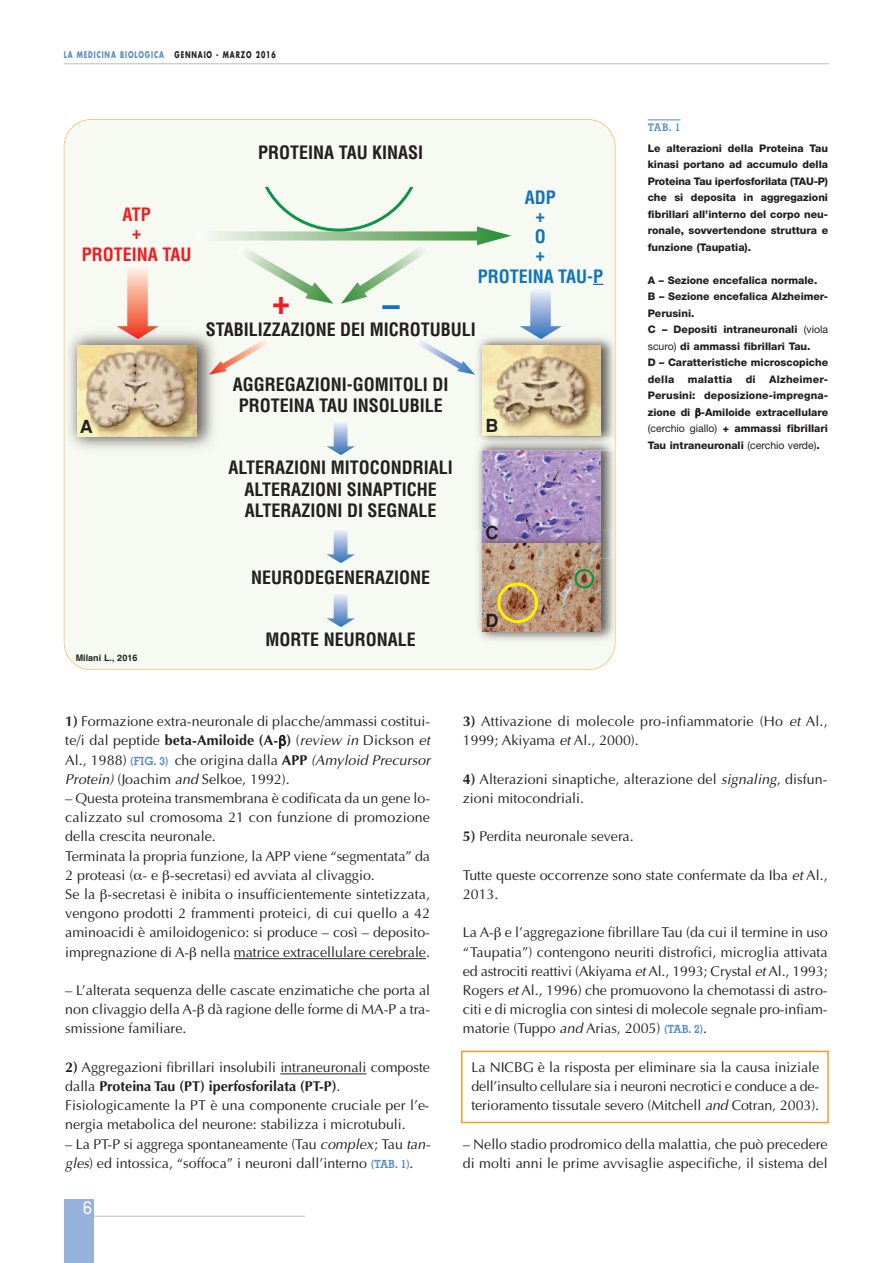
<style>
.page{position:relative;width:893px;height:1263px;background:#fff}
.page>*{position:absolute;margin:0;border:0;box-sizing:border-box;transform-origin:0 0}
.t1{font:700 condensed 34.5px "Helvetica";color:#ee1d23}
.t2{font:700 condensed 34.5px "Helvetica";color:#1074bc}
.t3{font:700 condensed 18px/21.6px "Helvetica";color:#231f20;text-align:center}
.t4{font:700 condensed 18px/18px "Helvetica";color:#1074bc;text-align:center}
.t5{font:700 condensed 18px/18px "Helvetica";color:#ee1d23;text-align:center}
.t6{font:700 18px "Helvetica";color:#231f20}
.t7{font:500 18px "Memphis";color:#fff}
.t8{font:14.25px/19.2px "Optima";color:#231f20}
.t9{font:800 10.5px/16.5px "Helvetica Neue";color:#231f20;text-align:justify}
.t10{font:800 10.5px "Helvetica Neue";letter-spacing:.025em;color:#231f20}
.t11{font:700 10.5px "Memphis";color:#568cc9}
.t12{font:700 9px "Futura";letter-spacing:.135em;color:#568cc9;scale:.7 1}
.t13{font:700 9px "Helvetica";color:#231f20}
.s1{color:#231f20}
.s2{color:#201e1d}
.s3{font-weight:400}
.s4{font-weight:700}
.s5{font-style:italic}
.s6{font-family:"Memphis";font-weight:700;font-size:11.25px;color:#568cc9}
</style>
<div class="page">
<hr style="left:85px;top:1216px;width:220px;height:1px;background:#bcbdc0">
<div style="left:64px;top:1199px;width:30px;height:64px;background:#96b1dc"></div>
<hr style="left:64px;top:64px;width:765px;height:1px;background:#bcbdc0">
<hr style="left:234px;top:958px;width:192px;height:1px;background:#231f20">
<hr style="left:280px;top:1073px;width:86px;height:1px;background:#231f20">
<div style="left:64px;top:120px;width:551px;height:549px;background:#f6faf2;border-radius:27px"></div>
<svg style="left:326px;top:592px;width:29px;height:35px"></svg>
<svg style="left:326px;top:528px;width:29px;height:35px"></svg>
<svg style="left:326px;top:420px;width:29px;height:35px"></svg>
<img style="left:69px;top:326px;width:145px;height:122px">
<img style="left:207px;top:326px;width:7px;height:10px">
<img style="left:77px;top:346px;width:119px;height:90px">
<img style="left:478px;top:337px;width:135px;height:100px">
<img style="left:482px;top:346px;width:118px;height:89px">
<img style="left:477px;top:437px;width:136px;height:93px">
<img style="left:482px;top:450px;width:118px;height:80px">
<img style="left:478px;top:559px;width:135px;height:81px">
<img style="left:477px;top:530px;width:136px;height:29px">
<svg style="left:197px;top:188px;width:314px;height:116px"></svg>
<svg style="left:520px;top:287px;width:42px;height:52px"></svg>
<svg style="left:117px;top:269px;width:42px;height:70px"></svg>
<svg style="left:415px;top:338px;width:60px;height:37px"></svg>
<svg style="left:209px;top:338px;width:57px;height:37px"></svg>
<svg style="left:497px;top:582px;width:41px;height:41px;background:#c09b51"></svg>
<svg style="left:574px;top:569px;width:20px;height:19px"></svg>
<hr style="left:648px;top:120px;width:32px;height:1px;background:#568cc9">
<div style="left:461px;top:1051px;width:368px;height:72px;border:2px solid #f89c27"></div>
<p class="t12" style="left:64px;top:51px;width:304px">LA MEDICINA BIOLOGICA <span class="s1">GENNAIO - MARZO 2016</span></p>
<p class="t5" style="left:123px;top:206px;width:30px">ATP +</p>
<p class="t5" style="left:82px;top:245px;width:111px">PROTEINA TAU</p>
<p class="t3" style="left:258px;top:142px;width:167px">PROTEINA TAU KINASI</p>
<h1 class="t1" style="left:272px;top:282px;width:19px">+</h1>
<h1 class="t2" style="left:383px;top:286px;width:19px">–</h1>
<p class="t4" style="left:525px;top:188px;width:33px">ADP +</p>
<p class="t4" style="left:535px;top:228px;width:12px;text-align:left">O +</p>
<p class="t4" style="left:478px;top:268px;width:127px">PROTEINA TAU-P</p>
<p class="t3" style="left:206px;top:319px;width:272px"><span class="s2">ST</span>ABILIZZAZIONE DEI MICROTUBUL<span class="s2">I</span></p>
<p class="t3" style="left:233px;top:374px;width:217px">AGGREGAZIONI-GOMITOLI DI<br>PROTEINA TAU INSOLUBILE</p>
<p class="t6" style="left:80px;top:417px;width:14px">A</p>
<p class="t6" style="left:485px;top:415px;width:14px">B</p>
<p class="t13" style="left:76px;top:653px;width:63px">Milani L., 2016</p>
<p class="t3" style="left:229px;top:457px;width:226px">ALTERAZIONI MITOCONDRIALI<br>ALTERAZIONI SINAPTICHE<br>ALTERAZIONI DI SEGNALE</p>
<p class="t3" style="left:251px;top:567px;width:180px">NEURODEGENERAZIONE</p>
<p class="t3" style="left:266px;top:629px;width:152px">MORTE NEURONALE</p>
<p class="t6" style="left:485px;top:523px;width:14px">C</p>
<p class="t6" style="left:485px;top:611px;width:14px">D</p>
<p class="t11" style="left:648px;top:123px;width:34px">TAB. 1</p>
<p class="t9" style="left:648px;top:141px;width:182px">Le alterazioni della Proteina Tau kinasi portano ad accumulo della Proteina Tau iperfosforilata (TAU-P) che si deposita in aggregazioni fibrillari all’interno del corpo neu&shy;ronale, sovvertendone struttura e funzione (Taupatia).</p>
<p class="t9" style="left:648px;top:273px;width:182px;text-align:left">A – Sezione encefalica normale.<br>B – Sezione encefalica Alzheimer-<br>Perusini.<br>C – Depositi intraneuronali <span class="s3">(viola scuro)</span> di ammassi fibrillari Tau.<br>D – Caratteristiche microscopiche della</p>
<p class="t9" style="left:648px;top:372px;width:182px;text-indent:121px">Alzheimer-Perusini: deposizione-impregna&shy;zione di -Amiloide extracellulare <span class="s3">(cerchio giallo)</span> + ammassi fibrillari Tau intraneuronali <span class="s3">(cerchio verde)</span>.</p>
<p class="t10" style="left:688px;top:375px;width:46px">malattia</p>
<p class="t9" style="left:746px;top:372px;width:11px">di</p>
<p class="t8" style="left:65px;top:711px;width:366px;text-align:justify"><span class="s4">1)</span> Formazione extra-neuronale di placche/ammassi costitui&shy;te/i dal peptide <span class="s4">beta-Amiloide (A- )</span> (<span class="s5">review in</span> Dickson <span class="s5">et </span>Al., 1988) <span class="s6">(FIG. 3)</span> che origina dalla <span class="s4">APP</span> <span class="s5">(Amyloid Precursor Protein)</span> (Joachim <span class="s5">and</span> Selkoe, 1992).</p>
<p class="t8" style="left:65px;top:788px;width:366px">– Questa proteina transmembrana è codificata da un gene lo&shy;calizzato sul cromosoma 21 con funzione di promozione della crescita neuronale.<br>Terminata la propria funzione, la APP viene “segmentata” da 2 proteasi ( - e -secretasi) ed avviata al clivaggio.<br>Se la -secretasi è inibita o insufficientemente sintetizzata, vengono prodotti 2 frammenti proteici, di cui quello a 42 aminoacidi è amiloidogenico: si produce – così – deposito&shy;impregnazione di A- nella matrice extracellulare cerebrale.</p>
<p class="t8" style="left:65px;top:980px;width:366px;text-align:justify">– L’alterata sequenza delle cascate enzimatiche che porta al non clivaggio della A- dà ragione delle forme di MA-P a tra&shy;smissione familiare.</p>
<p class="t8" style="left:65px;top:1057px;width:366px"><span class="s4">2)</span> Aggregazioni fibrillari insolubili intraneuronali composte dalla <span class="s4">Proteina Tau (PT) iperfosforilata (PT-P)</span>.<br>Fisiologicamente la PT è una componente cruciale per l’e&shy;nergia metabolica del neurone: stabilizza i microtubuli.</p>
<p class="t8" style="left:65px;top:1134px;width:366px">– La PT-P si aggrega spontaneamente (Tau <span class="s5">complex</span>; Tau <span class="s5">tan&shy;gles</span>) ed intossica, “soffoca” i neuroni dall’interno <span class="s6">(TAB. 1)</span>.</p>
<p class="t7" style="left:83px;top:1201px;width:10px">6</p>
<p class="t8" style="left:463px;top:711px;width:366px"><span class="s4">3)</span> Attivazione di molecole pro-infiammatorie (Ho <span class="s5">et</span> Al.,<br>1999; Akiyama <span class="s5">et</span> Al., 2000).</p>
<p class="t8" style="left:463px;top:769px;width:366px"><span class="s4">4)</span> Alterazioni sinaptiche, alterazione del <span class="s5">signaling</span>, disfun&shy;zioni mitocondriali.</p>
<p class="t8" style="left:463px;top:827px;width:172px"><span class="s4">5)</span> Perdita neuronale severa.</p>
<p class="t8" style="left:463px;top:865px;width:366px">Tutte queste occorrenze sono state confermate da Iba <span class="s5">et</span> Al.,<br>2013.</p>
<p class="t8" style="left:463px;top:923px;width:366px;text-align:justify">La A- e l’aggregazione fibrillare Tau (da cui il termine in uso “Taupatia”) contengono neuriti distrofici, microglia attivata ed astrociti reattivi (Akiyama <span class="s5">et</span> Al., 1993; Crystal <span class="s5">et</span> Al., 1993; Rogers <span class="s5">et</span> Al., 1996) che promuovono la chemotassi di astro&shy;citi e di microglia con sintesi di molecole segnale pro-infiam&shy;matorie (Tuppo <span class="s5">and</span> Arias, 2005) <span class="s6">(TAB. 2)</span>.</p>
<p class="t8" style="left:471px;top:1057px;width:349px;text-align:justify">La NICBG è la risposta per eliminare sia la causa iniziale dell’insulto cellulare sia i neuroni necrotici e conduce a de&shy;terioramento tissutale severo (Mitchell <span class="s5">and</span> Cotran, 2003).</p>
<p class="t8" style="left:463px;top:1134px;width:366px">– Nello stadio prodromico della malattia, che può precedere di molti anni le prime avvisaglie aspecifiche, il sistema del</p>
</div>
